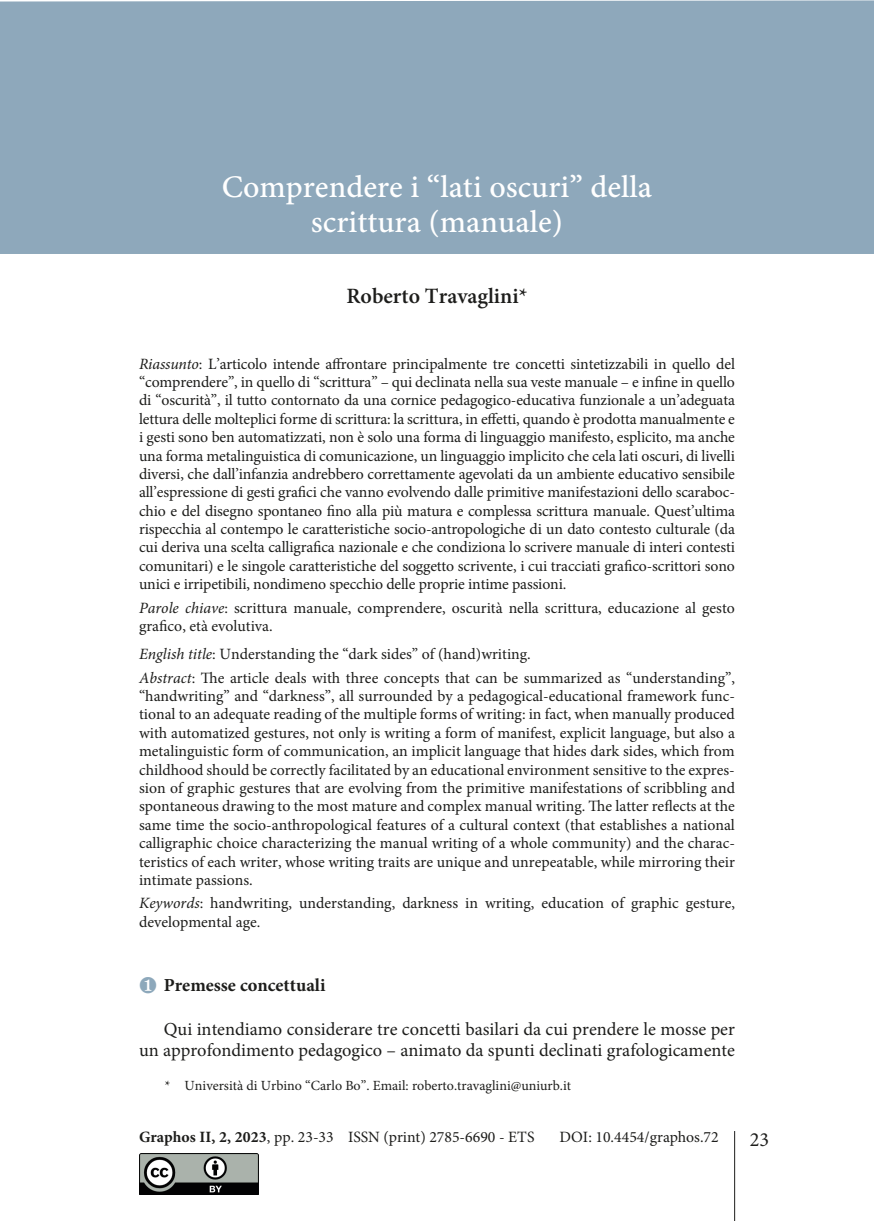
<style>
.page{position:relative;width:874px;height:1221px;background:#fff}
.page>*{position:absolute;margin:0;border:0;box-sizing:border-box;transform-origin:0 0}
.t1{font:31.5px/35px "Minion Pro Medium Capt";color:#fff;text-align:center}
.t2{font:600 21.88px "Minion Pro";color:#1d1d1b}
.t3{font:20.12px "Minion Pro";color:#1d1d1b}
.t4{font:18.38px/21.5px "Minion Pro";color:#1d1d1b;text-align:right}
.t5{font:700 18.38px "Minion Pro";color:#1d1d1b}
.t6{font:15.75px/18.4px "Minion Pro";color:#1d1d1b}
.t7{font:14px "Minion Pro";color:#1d1d1b}
.s1{font-style:italic}
.s2{color:#8da8bb}
.s3{font-weight:700}
</style>
<div class="page">
<hr style="left:733px;top:1130px;width:1px;height:90px;background:#1d1d1b">
<div style="left:0;top:0;width:873px;height:254px;background:#8ea8bb"></div>
<img style="left:139px;top:1153px;width:119px;height:41px">
<h1 class="t1" style="left:221px;top:170px;width:432px">Comprendere i “lati oscuri” della scrittura (manuale)</h1>
<h2 class="t2" style="left:346px;top:281px;width:182px">Roberto Travaglini*</h2>
<p class="t6" style="left:139px;top:354px;width:597px;text-align:justify"><span class="s1">Riassunto</span>: L’articolo intende affrontare principalmente tre concetti sintetizzabili in quello del “comprendere”, in quello di “scrittura” – qui declinata nella sua veste manuale – e infine in quello di “oscurità”, il tutto contornato da una cornice pedagogico-educativa funzionale a un’adeguata lettura delle molteplici forme di scrittura: la scrittura, in effetti, quando è prodotta manualmente e i gesti sono ben automatizzati, non è solo una forma di linguaggio manifesto, esplicito, ma anche una forma metalinguistica di comunicazione, un linguaggio implicito che cela lati oscuri, di livelli diversi, che dall’infanzia andrebbero correttamente agevolati da un ambiente educativo sensibile all’espressione di gesti grafici che vanno evolvendo dalle primitive manifestazioni dello scaraboc&shy;chio e del disegno spontaneo fino alla più matura e complessa scrittura manuale. Quest’ultima rispecchia al contempo le caratteristiche socio-antropologiche di un dato contesto culturale (da cui deriva una scelta calligrafica nazionale e che condiziona lo scrivere manuale di interi contesti comunitari) e le singole caratteristiche del soggetto scrivente, i cui tracciati grafico-scrittori sono unici e irripetibili, nondimeno specchio delle proprie intime passioni.</p>
<p class="t6" style="left:139px;top:598px;width:597px"><span class="s1">Parole chiave</span>: scrittura manuale, comprendere, oscurità nella scrittura, educazione al gesto grafico, età evolutiva.</p>
<p class="t6" style="left:139px;top:642px;width:597px;line-height:23.3px"><span class="s1">English title</span>: Understanding the “dark sides” of (hand)writing.<br><span class="s1">Abstract</span>: The article deals with three concepts that can be summarized as “understanding”,</p>
<p class="t6" style="left:139px;top:687px;width:597px;text-align:justify">“handwriting” and “darkness”, all surrounded by a pedagogical-educational framework func&shy;tional to an adequate reading of the multiple forms of writing: in fact, when manually produced with automatized gestures, not only is writing a form of manifest, explicit language, but also a metalinguistic form of communication, an implicit language that hides dark sides, which from childhood should be correctly facilitated by an educational environment sensitive to the expres&shy;sion of graphic gestures that are evolving from the primitive manifestations of scribbling and spontaneous drawing to the most mature and complex manual writing. The latter reflects at the same time the socio-anthropological features of a cultural context (that establishes a national calligraphic choice characterizing the manual writing of a whole community) and the charac&shy;teristics of each writer, whose writing traits are unique and unrepeatable, while mirroring their intimate passions.</p>
<p class="t6" style="left:139px;top:894px;width:597px"><span class="s1">Keywords</span>: handwriting, understanding, darkness in writing, education of graphic gesture, developmental age.</p>
<p class="t5" style="left:139px;top:972px;width:188px"><span class="s2">❶</span> Premesse concettuali</p>
<p class="t4" style="left:139px;top:1018px;width:597px">Qui intendiamo considerare tre concetti basilari da cui prendere le mosse per<br>un approfondimento pedagogico – animato da spunti declinati grafologicamente</p>
<p class="t7" style="left:165px;top:1076px;width:408px">* Università di Urbino “Carlo Bo”. Email: roberto.travaglini@uniurb.it</p>
<p class="t6" style="left:139px;top:1127px;width:397px"><span class="s3">Graphos II, 2, 2023</span>, pp. 23-33 ISSN (print) 2785-6690 - ETS</p>
<p class="t6" style="left:559px;top:1127px;width:160px">DOI: 10.4454/graphos.72</p>
<p class="t3" style="left:749px;top:1125px;width:21px">23</p>
</div>
